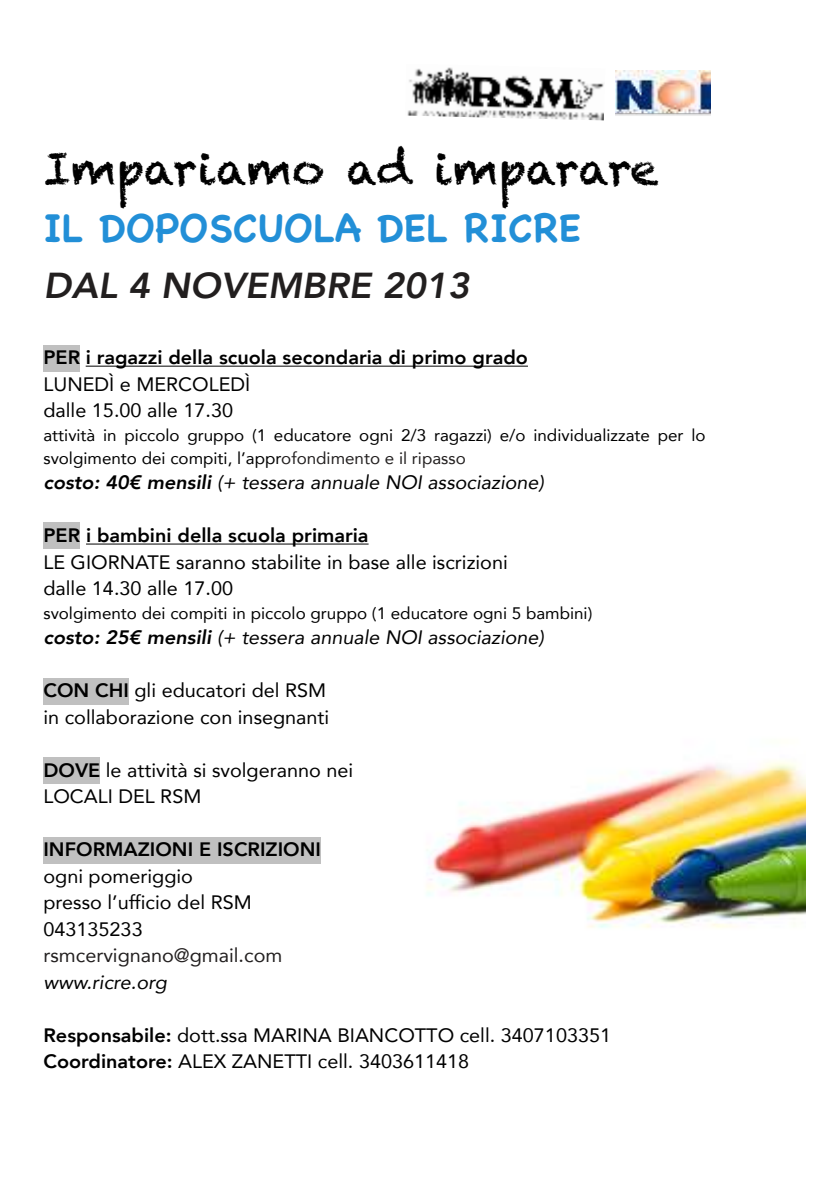
<style>
.page{position:relative;width:840px;height:1191px;background:#fff}
.page>*{position:absolute;margin:0;border:0;box-sizing:border-box;transform-origin:0 0}
.t1{font:44.4px "Chalkduster";color:#000}
.t2{font:700 38.8px "Chalkboard SE";color:#228fd7}
.t3{font:italic 800 36px "Avenir";color:#221f1f}
.t4{font:19.4px/26.4px "Avenir";color:#000}
.t5{font:italic 19.4px "Avenir";color:#000}
.t6{font:800 19.4px "Avenir";color:#000}
.t7{font:19.4px "Avenir";color:#221f1f}
.t8{font:16.6px/22.8px "Avenir";color:#000}
.s1{color:#221f1f}
.s2{font-weight:800}
</style>
<div class="page">
<div style="left:43px;top:345px;width:37px;height:26px;background:#c0c0c0"></div>
<div style="left:43px;top:523px;width:37px;height:26px;background:#c0c0c0"></div>
<div style="left:43px;top:678px;width:86px;height:26px;background:#c0c0c0"></div>
<div style="left:43px;top:757px;width:57px;height:27px;background:#c0c0c0"></div>
<div style="left:43px;top:837px;width:278px;height:26px;background:#c0c0c0"></div>
<hr style="left:86px;top:366px;width:441px;height:1px;background:#000">
<hr style="left:86px;top:543px;width:282px;height:1px;background:#000">
<img style="left:427px;top:761px;width:378px;height:167px">
<img style="left:615px;top:70px;width:95px;height:46px">
<img style="left:407px;top:67px;width:197px;height:53px">
<h1 class="t1" style="left:43px;top:143px;width:616px">Impariamo ad imparare</h1>
<h2 class="t2" style="left:43px;top:205px;width:539px">IL DOPOSCUOLA DEL RICRE</h2>
<h3 class="t3" style="left:43px;top:264px;width:427px">DAL 4 NOVEMBRE 2013</h3>
<p class="t6" style="left:43px;top:349px;width:485px">PER i ragazzi della scuola secondaria di primo grado</p>
<p class="t4" style="left:43px;top:371px;width:208px">LUNEDÌ e MERCOLEDÌ dalle 15.00 alle 17.30</p>
<p class="t8" style="left:43px;top:424px;width:663px">attività in piccolo gruppo (1 educatore ogni 2/3 ragazzi) e/o individualizzate per lo svolgimento dei compiti, l’appr<span class="s1">ofondimento e il ripasso</span></p>
<p class="t5" style="left:43px;top:474px;width:502px"><span class="s2">costo: 40€ mensili</span> (+ tessera annuale NOI associazione)</p>
<p class="t6" style="left:43px;top:527px;width:326px">PER i bambini della scuola primaria</p>
<p class="t4" style="left:43px;top:549px;width:465px">LE GIORNATE saranno stabilite in base alle iscrizioni dalle 14.30 alle 17.00</p>
<p class="t8" style="left:43px;top:602px;width:550px">svolgimento dei compiti in piccolo gruppo (1 educatore ogni 5 bambini)</p>
<p class="t5" style="left:43px;top:629px;width:502px"><span class="s2">costo: 25€ mensili</span> (+ tessera annuale NOI associazione)</p>
<p class="t4" style="left:43px;top:677px;width:287px"><span class="s2">CON CHI</span> gli educatori del RSM in collaborazione con insegnanti</p>
<p class="t4" style="left:43px;top:757px;width:311px"><span class="s2">DOVE</span> le attività si svolgeranno nei<br>LOCALI DEL RSM</p>
<p class="t6" style="left:43px;top:841px;width:279px">INFORMAZIONI E ISCRIZIONI</p>
<p class="t4" style="left:43px;top:863px;width:210px">ogni pomeriggio presso l’ufficio del RSM<br>043135233</p>
<p class="t7" style="left:43px;top:944px;width:240px">rsmcervignano@gmail.com</p>
<p class="t5" style="left:43px;top:974px;width:125px">www.ricre.org</p>
<p class="t4" style="left:43px;top:1022px;width:569px"><span class="s2">Responsabile:</span> dott.ssa MARINA BIANCOTTO cell. 3407103351<br><span class="s2">Coordinatore:</span> ALEX ZANETTI cell. 3403611418</p>
</div>
